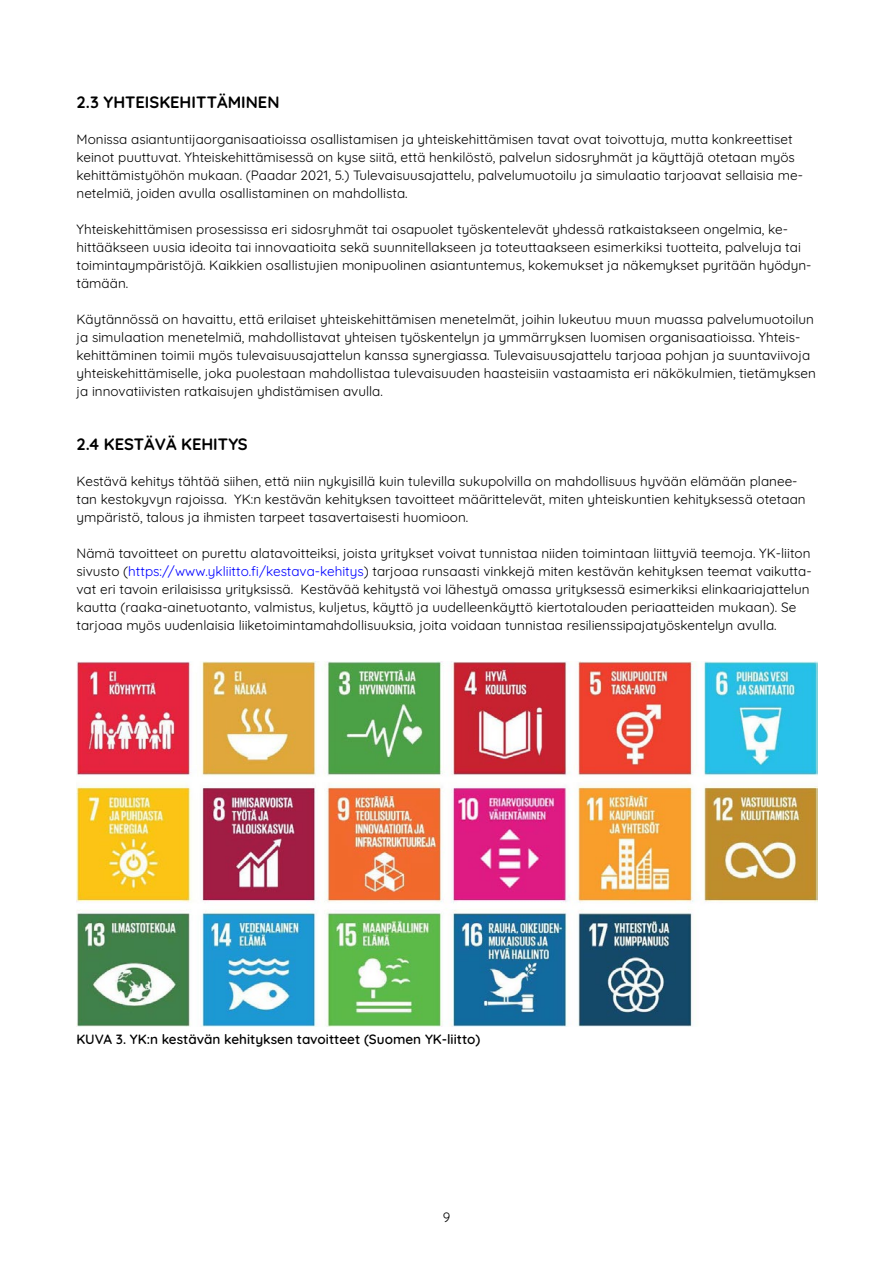
<style>
.page{position:relative;width:893px;height:1263px;background:#fff}
.page>*{position:absolute;margin:0;border:0;box-sizing:border-box;transform-origin:0 0}
.VÄLIOTSIKKO{font:700 16.5px "Quicksand";color:#000}
.Leipäteksti{font:13.5px/18px "Quicksand";color:#000}
.kuvateksti{font:600 13.5px "Quicksand";color:#000}
.s1{color:#00f}
</style>
<div class="page">
<img style="left:77px;top:662px;width:740px;height:364px">
<h2 class="VÄLIOTSIKKO" style="left:77px;top:89px;width:204px">2.3 YHTEISKEHITTÄMINEN</h2>
<p class="Leipäteksti" style="left:77px;top:129px;width:728px">Monissa asiantuntijaorganisaatioissa osallistamisen ja yhteiskehittämisen tavat ovat toivottuja, mutta konkreettiset keinot puuttuvat. Yhteiskehittämisessä on kyse siitä, että henkilöstö, palvelun sidosryhmät ja käyttäjä otetaan myös kehittämistyöhön mukaan. (Paadar 2021, 5.) Tulevaisuusajattelu, palvelumuotoilu ja simulaatio tarjoavat sellaisia me&shy;netelmiä, joiden avulla osallistaminen on mahdollista.</p>
<p class="Leipäteksti" style="left:77px;top:219px;width:736px">Yhteiskehittämisen prosessissa eri sidosryhmät tai osapuolet työskentelevät yhdessä ratkaistakseen ongelmia, ke&shy;hittääkseen uusia ideoita tai innovaatioita sekä suunnitellakseen ja toteuttaakseen esimerkiksi tuotteita, palveluja tai toimintaympäristöjä. Kaikkien osallistujien monipuolinen asiantuntemus, kokemukset ja näkemykset pyritään hyödyn&shy;tämään.</p>
<p class="Leipäteksti" style="left:77px;top:309px;width:741px">Käytännössä on havaittu, että erilaiset yhteiskehittämisen menetelmät, joihin lukeutuu muun muassa palvelumuotoilun ja simulaation menetelmiä, mahdollistavat yhteisen työskentelyn ja ymmärryksen luomisen organisaatioissa. Yhteis&shy;kehittäminen toimii myös tulevaisuusajattelun kanssa synergiassa. Tulevaisuusajattelu tarjoaa pohjan ja suuntaviivoja yhteiskehittämiselle, joka puolestaan mahdollistaa tulevaisuuden haasteisiin vastaamista eri näkökulmien, tietämyksen ja innovatiivisten ratkaisujen yhdistämisen avulla.</p>
<h2 class="VÄLIOTSIKKO" style="left:77px;top:431px;width:173px">2.4 KESTÄVÄ KEHITYS</h2>
<p class="Leipäteksti" style="left:77px;top:471px;width:731px">Kestävä kehitys tähtää siihen, että niin nykyisillä kuin tulevilla sukupolvilla on mahdollisuus hyvään elämään planee&shy;tan kestokyvyn rajoissa. YK:n kestävän kehityksen tavoitteet määrittelevät, miten yhteiskuntien kehityksessä otetaan ympäristö, talous ja ihmisten tarpeet tasavertaisesti huomioon.</p>
<p class="Leipäteksti" style="left:77px;top:543px;width:737px">Nämä tavoitteet on purettu alatavoitteiksi, joista yritykset voivat tunnistaa niiden toimintaan liittyviä teemoja. YK-liiton sivusto (<span class="s1">https://www.ykliitto.fi/kestava-kehitys</span>) tarjoaa runsaasti vinkkejä miten kestävän kehityksen teemat vaikutta&shy;vat eri tavoin erilaisissa yrityksissä. Kestävää kehitystä voi lähestyä omassa yrityksessä esimerkiksi elinkaariajattelun kautta (raaka-ainetuotanto, valmistus, kuljetus, käyttö ja uudelleenkäyttö kiertotalouden periaatteiden mukaan). Se tarjoaa myös uudenlaisia liiketoimintamahdollisuuksia, joita voidaan tunnistaa resilienssipajatyöskentelyn avulla.</p>
<p class="kuvateksti" style="left:77px;top:1029px;width:405px">KUVA 3. YK:n kestävän kehityksen tavoitteet (Suomen YK-liitto)</p>
<p class="Leipäteksti" style="left:443px;top:1206px;width:9px">9</p>
</div>
